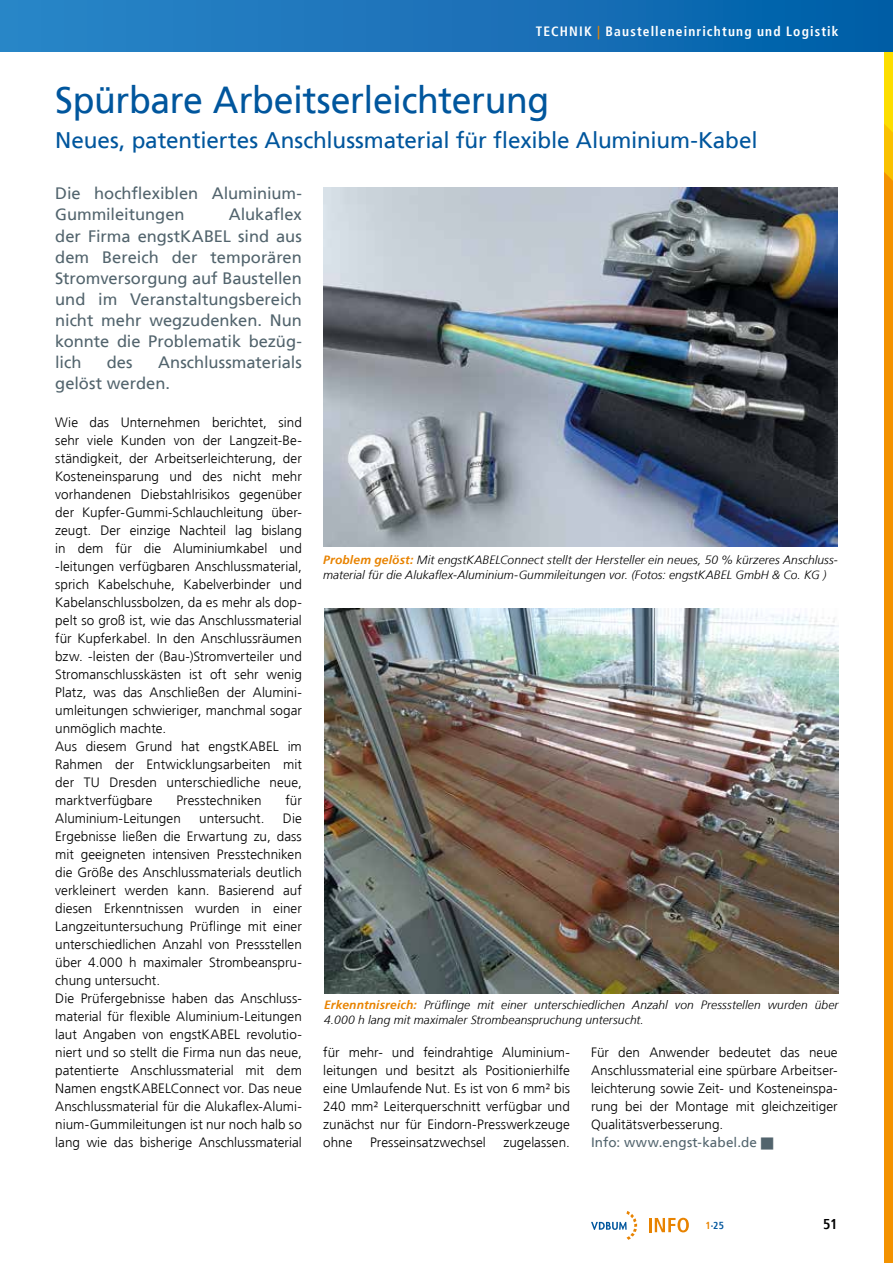
<style>
.page{position:relative;width:893px;height:1263px;background:#fff}
.page>*{position:absolute;margin:0;border:0;box-sizing:border-box;transform-origin:0 0}
.t1{font:37.5px "Frutiger LT";letter-spacing:-.01em;color:#00569d;scale:.95 1}
.t2{font:22.5px "Frutiger LT";letter-spacing:-.01em;color:#00569d}
.t3{font:16.5px/21px "Frutiger LT";letter-spacing:-.005em;color:#52646d}
.t4{font:700 condensed 14.25px "Frutiger LT";color:#000}
.t5{font:300 13.5px/18px "Frutiger LT";letter-spacing:.005em;color:#000}
.t6{font:700 condensed 13.5px "Frutiger LT";letter-spacing:.085em;color:#fff}
.t7{font:13.5px "Frutiger LT";letter-spacing:.01em;color:#52646d}
.t8{font:italic 300 12px/15px "Frutiger LT";letter-spacing:.005em;color:#000}
.t9{font:700 condensed 10.2px "Frutiger LT";color:#00569d}
.s1{color:#e88300}
.s2{font-weight:700;color:#e88300}
</style>
<div class="page">
<svg style="left:591px;top:1211px;width:46px;height:29px"></svg>
<svg style="left:649px;top:1218px;width:40px;height:14px"></svg>
<div style="left:884px;top:0;width:9px;height:1263px;background:#f39200"></div>
<svg style="left:776px;top:51px;width:117px;height:168px"></svg>
<div style="left:0;top:0;width:893px;height:51px;background:linear-gradient(to right,#2e86c9,#025fa8)"></div>
<img style="left:323px;top:187px;width:514px;height:360px">
<img style="left:324px;top:608px;width:514px;height:386px">
<p class="t6" style="left:536px;top:24px;width:304px">TECHNIK <span class="s1">|</span> Baustelleneinrichtung und Logistik</p>
<h1 class="t1" style="left:55px;top:78px;width:521px">Spürbare Arbeitserleichterung</h1>
<h2 class="t2" style="left:55px;top:127px;width:704px">Neues, patentiertes Anschlussmaterial für flexible Aluminium-Kabel</h2>
<p class="t3" style="left:55px;top:183px;width:248px">Die hochflexiblen Aluminium-<br>Gummileitungen</p>
<p class="t3" style="left:55px;top:204px;width:248px;text-align:justify;text-indent:174px">Alukaflex der Firma engstKABEL sind aus dem Bereich der temporären Stromversorgung auf Baustellen und im Veranstaltungsbereich nicht mehr wegzudenken. Nun konnte die Problematik bezüg&shy;lich</p>
<p class="t3" style="left:55px;top:351px;width:248px;text-indent:103px">Anschlussmaterials gelöst werden.</p>
<p class="t5" style="left:55px;top:414px;width:248px">Wie das Unternehmen berichtet, sind sehr viele Kunden von der Langzeit-Be&shy;ständigkeit, der Arbeitserleichterung, der Kosteneinsparung und des nicht mehr vorhandenen Diebstahlrisikos gegenüber der Kupfer-Gummi-Schlauchleitung über&shy;zeugt. Der einzige Nachteil lag bislang in dem für die Aluminiumkabel und -leitungen verfügbaren Anschlussmaterial, sprich Kabelschuhe, Kabelverbinder und Kabelanschlussbolzen, da es mehr als dop&shy;pelt so groß ist, wie das Anschlussmaterial für Kupferkabel. In den Anschlussräumen bzw. -leisten der (Bau-)Stromverteiler und Stromanschlusskästen ist oft sehr wenig Platz, was das Anschließen der Alumini&shy;umleitungen schwieriger, manchmal sogar unmöglich machte.<br>Aus diesem Grund hat engstKABEL im Rahmen der Entwicklungsarbeiten mit der TU Dresden unterschiedliche neue, marktverfügbare</p>
<p class="t3" style="left:107px;top:351px;width:27px">des</p>
<p class="t5" style="left:176px;top:791px;width:87px">Presstechniken</p>
<p class="t5" style="left:285px;top:791px;width:18px">für</p>
<p class="t5" style="left:55px;top:809px;width:127px">Aluminium-Leitungen</p>
<p class="t5" style="left:199px;top:809px;width:67px">untersucht.</p>
<p class="t5" style="left:55px;top:809px;width:248px;text-indent:228px">Die Ergebnisse ließen die Erwartung zu, dass mit geeigneten intensiven Presstechniken die Größe des Anschlussmaterials deutlich verkleinert werden kann. Basierend auf diesen Erkenntnissen wurden in einer Langzeituntersuchung Prüflinge mit einer unterschiedlichen Anzahl von Pressstellen über 4.000 h maximaler Strombeanspru&shy;chung untersucht.<br>Die Prüfergebnisse haben das Anschluss&shy;material für flexible Aluminium-Leitungen laut Angaben von engstKABEL revolutio&shy;niert und so stellt die Firma nun das neue, patentierte Anschlussmaterial mit dem Namen engstKABELConnect vor. Das neue Anschlussmaterial für die Alukaflex-Alumi&shy;nium-Gummileitungen ist nur noch halb so lang wie das bisherige Anschlussmaterial</p>
<p class="t8" style="left:323px;top:552px;width:516px"><span class="s2">Problem gelöst:</span> Mit engstKABELConnect stellt der Hersteller ein neues, 50 % kürzeres Anschluss&shy;material für die Alukaflex-Aluminium-Gummileitungen vor. (Fotos: engstKABEL GmbH &amp; Co. KG )</p>
<p class="t8" style="left:324px;top:998px;width:516px"><span class="s2">Erkenntnisreich:</span> Prüflinge mit einer unterschiedlichen Anzahl von Pressstellen wurden über<br>4.000 h lang mit maximaler Strombeanspruchung untersucht.</p>
<p class="t5" style="left:323px;top:1044px;width:248px;text-align:justify">für mehr- und feindrahtige Aluminium&shy;leitungen und besitzt als Positionierhilfe eine Umlaufende Nut. Es ist von 6 mm² bis 240 mm² Leiterquerschnitt verfügbar und zunächst nur für Eindorn-Presswerkzeuge ohne</p>
<p class="t5" style="left:370px;top:1134px;width:117px">Presseinsatzwechsel</p>
<p class="t5" style="left:503px;top:1134px;width:68px">zugelassen.</p>
<p class="t5" style="left:591px;top:1044px;width:248px;text-align:justify">Für den Anwender bedeutet das neue Anschlussmaterial eine spürbare Arbeitser&shy;leichterung sowie Zeit- und Kosteneinspa&shy;rung bei der Montage mit gleichzeitiger Qualitätsverbesserung.</p>
<p class="t7" style="left:591px;top:1134px;width:167px">Info: www.engst-kabel.de</p>
<p class="t9" style="left:705px;top:1219px;width:20px"><span class="s1">1</span>·25</p>
<p class="t4" style="left:823px;top:1215px;width:16px">51</p>
</div>
